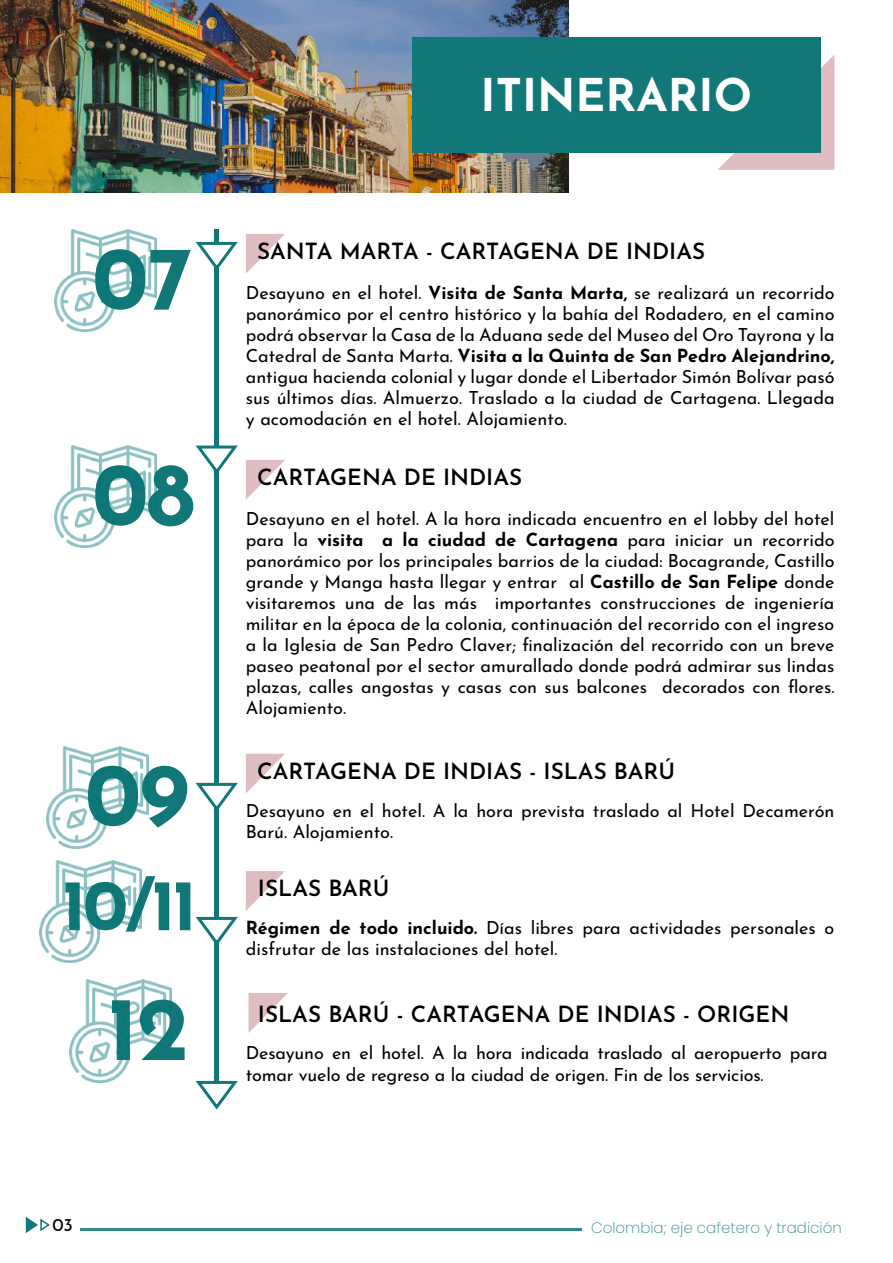
<style>
.page{position:relative;width:893px;height:1263px;background:#fff}
.page>*{position:absolute;margin:0;border:0;box-sizing:border-box;transform-origin:0 0}
.t1{font:700 90px "Josefin Sans";letter-spacing:-.02em;color:#117778}
.t2{font:700 72px "Josefin Sans";color:#117778}
.t3{font:700 45px "Josefin Sans";color:#fff}
.t4{font:600 22.5px "Josefin Sans";color:#000001}
.t5{font:18px/21px "Josefin Sans";color:#000001}
.t6{font:200 15px "Poppins";color:#308a8c}
.s1{font-weight:700}
</style>
<div class="page">
<hr style="left:215px;top:230px;width:4px;height:865px;background:#117778">
<img style="left:0;top:0;width:568px;height:193px">
<svg style="left:26px;top:1217px;width:24px;height:16px"></svg>
<svg style="left:717px;top:55px;width:117px;height:115px;background:#dbbfc5"></svg>
<div style="left:412px;top:37px;width:409px;height:115px;background:#117778"></div>
<svg style="left:195px;top:234px;width:90px;height:40px"></svg>
<svg style="left:195px;top:1079px;width:43px;height:31px"></svg>
<hr style="left:81px;top:1228px;width:501px;height:3px;background:#308a8c">
<svg style="left:195px;top:444px;width:90px;height:56px"></svg>
<svg style="left:195px;top:754px;width:90px;height:59px"></svg>
<svg style="left:249px;top:993px;width:39px;height:39px"></svg>
<svg style="left:195px;top:871px;width:90px;height:76px"></svg>
<img style="left:54px;top:446px;width:102px;height:102px">
<img style="left:47px;top:746px;width:102px;height:102px">
<img style="left:70px;top:980px;width:102px;height:102px">
<img style="left:54px;top:230px;width:102px;height:102px">
<img style="left:40px;top:860px;width:102px;height:103px">
<h1 class="t1" style="left:92px;top:211px;width:101px">07</h1>
<h1 class="t1" style="left:92px;top:427px;width:104px">08</h1>
<h1 class="t1" style="left:85px;top:727px;width:105px">09</h1>
<h2 class="t2" style="left:62px;top:851px;width:137px">10/11</h2>
<h1 class="t1" style="left:107px;top:961px;width:83px">12</h1>
<h3 class="t3" style="left:481px;top:61px;width:273px">ITINERARIO</h3>
<p class="t4" style="left:257px;top:235px;width:450px">SANTA MARTA - CARTAGENA DE INDIAS</p>
<p class="t5" style="left:246px;top:281px;width:590px;text-align:justify">Desayuno en el hotel. <span class="s1">Visita de Santa Marta,</span> se realizará un recorrido panorámico por el centro histórico y la bahía del Rodadero, en el camino podrá observar la Casa de la Aduana sede del Museo del Oro Tayrona y la Catedral de Santa Marta. <span class="s1">Visita a la Quinta de San Pedro Alejandrino, </span>antigua hacienda colonial y lugar donde el Libertador Simón Bolívar pasó sus últimos días. Almuerzo. Traslado a la ciudad de Cartagena. Llegada y acomodación en el hotel. Alojamiento.</p>
<p class="t4" style="left:257px;top:461px;width:267px">CARTAGENA DE INDIAS</p>
<p class="t5" style="left:246px;top:507px;width:590px;text-align:justify">Desayuno en el hotel. A la hora indicada encuentro en el lobby del hotel para la <span class="s1">visita a la ciudad de Cartagena</span> para iniciar un recorrido panorámico por los principales barrios de la ciudad: Bocagrande, Castillo grande y Manga hasta llegar y entrar al <span class="s1">Castillo de San Felipe</span> donde visitaremos una de las más importantes construcciones de ingeniería militar en la época de la colonia, continuación del recorrido con el ingreso a la Iglesia de San Pedro Claver; finalización del recorrido con un breve paseo peatonal por el sector amurallado donde podrá admirar sus lindas plazas, calles angostas y casas con sus balcones decorados con flores.<br>Alojamiento.</p>
<p class="t4" style="left:257px;top:754px;width:419px">CARTAGENA DE INDIAS - ISLAS BARÚ</p>
<p class="t5" style="left:246px;top:799px;width:590px">Desayuno en el hotel. A la hora prevista traslado al Hotel Decamerón<br>Barú. Alojamiento.</p>
<p class="t4" style="left:258px;top:871px;width:133px">ISLAS BARÚ</p>
<p class="t5" style="left:246px;top:915px;width:590px"><span class="s1">Régimen de todo incluido.</span> Días libres para actividades personales o disfrutar de las instalaciones del hotel.</p>
<p class="t4" style="left:258px;top:997px;width:533px">ISLAS BARÚ - CARTAGENA DE INDIAS - ORIGEN</p>
<p class="t5" style="left:246px;top:1041px;width:583px;line-height:21.6px">Desayuno en el hotel. A la hora indicada traslado al aeropuerto para tomar vuelo de regreso a la ciudad de origen. Fin de los servicios.</p>
<p class="t5" style="left:52px;top:1213px;width:22px">03</p>
<p class="t6" style="left:591px;top:1219px;width:252px">Colombia; eje cafetero y tradición</p>
</div>
